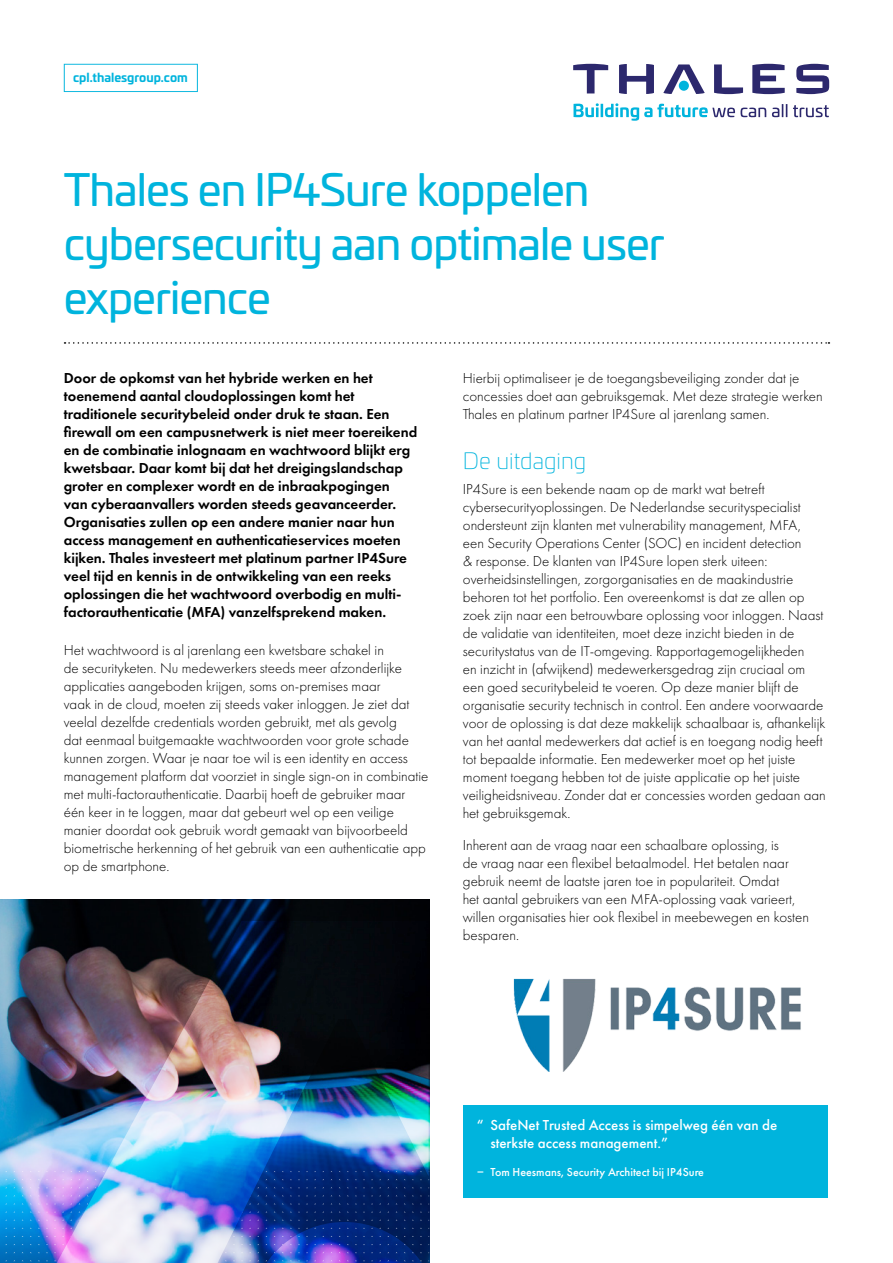
<style>
.page{position:relative;width:893px;height:1263px;background:#fff}
.page>*{position:absolute;margin:0;border:0;box-sizing:border-box;transform-origin:0 0}
.t1{font:43.5px/54px "Univia Pro";letter-spacing:-.02em;color:#00b4dd}
.t2{font:200 22.5px "Univia Pro";color:#00b4dd}
.t3{font:300 15px/18px "Futura PT";color:#000}
.t4{font:600 15px/18px "Futura PT";color:#000}
.t5{font:500 15px/18px "Futura PT";color:#fff}
.t6{font:500 12px "Futura PT";color:#fff}
.t7{font:700 12px "Univia Pro";color:#00b4dd}
</style>
<div class="page">
<img style="left:0;top:900px;width:429px;height:363px">
<svg style="left:64px;top:64px;width:134px;height:28px"></svg>
<svg style="left:796px;top:64px;width:33px;height:30px"></svg>
<svg style="left:752px;top:64px;width:33px;height:30px"></svg>
<svg style="left:714px;top:64px;width:29px;height:30px"></svg>
<svg style="left:663px;top:64px;width:42px;height:30px"></svg>
<div style="left:679px;top:81px;width:10px;height:10px;background:#00b4dd;border-radius:50%"></div>
<svg style="left:619px;top:64px;width:35px;height:30px"></svg>
<svg style="left:573px;top:64px;width:35px;height:29px"></svg>
<svg style="left:573px;top:103px;width:162px;height:18px"></svg>
<svg style="left:741px;top:108px;width:25px;height:9px"></svg>
<svg style="left:772px;top:104px;width:15px;height:13px"></svg>
<svg style="left:793px;top:105px;width:36px;height:12px"></svg>
<img style="left:49px;top:921px;width:380px;height:342px">
<img style="left:258px;top:1220px;width:172px;height:43px">
<svg style="left:65px;top:342px;width:761px;height:2px"></svg>
<img style="left:513px;top:978px;width:288px;height:93px">
<div style="left:463px;top:1105px;width:365px;height:92px;background:#00b4dd"></div>
<p class="t7" style="left:73px;top:68px;width:116px">cpl.thalesgroup.com</p>
<h1 class="t1" style="left:64px;top:160px;width:603px">Thales en IP4Sure koppelen cybersecurity aan optimale user experience</h1>
<p class="t4" style="left:64px;top:369px;width:355px">Door de opkomst van het hybride werken en het toenemend aantal cloudoplossingen komt het traditionele securitybeleid onder druk te staan. Een firewall om een campusnetwerk is niet meer toereikend en de combinatie inlognaam en wachtwoord blijkt erg kwetsbaar. Daar komt bij dat het dreigingslandschap groter en complexer wordt en de inbraakpogingen van cyberaanvallers worden steeds geavanceerder.<br>Organisaties zullen op een andere manier naar hun access management en authenticatieservices moeten kijken. Thales investeert met platinum partner IP4Sure veel tijd en kennis in de ontwikkeling van een reeks oplossingen die het wachtwoord overbodig en multi&shy;factorauthenticatie (MFA) vanzelfsprekend maken.</p>
<p class="t3" style="left:64px;top:641px;width:366px">Het wachtwoord is al jarenlang een kwetsbare schakel in<br>de securityketen. Nu medewerkers steeds meer afzonderlijke applicaties aangeboden krijgen, soms on-premises maar<br>vaak in de cloud, moeten zij steeds vaker inloggen. Je ziet dat veelal dezelfde credentials worden gebruikt, met als gevolg<br>dat eenmaal buitgemaakte wachtwoorden voor grote schade kunnen zorgen. Waar je naar toe wil is een identity en access management platform dat voorziet in single sign-on in combinatie met multi-factorauthenticatie. Daarbij hoeft de gebruiker maar één keer in te loggen, maar dat gebeurt wel op een veilige manier doordat ook gebruik wordt gemaakt van bijvoorbeeld biometrische herkenning of het gebruik van een authenticatie app op de smartphone.</p>
<p class="t3" style="left:463px;top:369px;width:361px">Hierbij optimaliseer je de toegangsbeveiliging zonder dat je concessies doet aan gebruiksgemak. Met deze strategie werken<br>Thales en platinum partner IP4Sure al jarenlang samen.</p>
<h2 class="t2" style="left:463px;top:445px;width:125px">De uitdaging</h2>
<p class="t3" style="left:463px;top:480px;width:364px">IP4Sure is een bekende naam op de markt wat betreft cybersecurityoplossingen. De Nederlandse securityspecialist ondersteunt zijn klanten met vulnerability management, MFA,<br>een Security Operations Center (SOC) en incident detection<br>&amp; response. De klanten van IP4Sure lopen sterk uiteen: overheidsinstellingen, zorgorganisaties en de maakindustrie behoren tot het portfolio. Een overeenkomst is dat ze allen op zoek zijn naar een betrouwbare oplossing voor inloggen. Naast de validatie van identiteiten, moet deze inzicht bieden in de securitystatus van de IT-omgeving. Rapportagemogelijkheden<br>en inzicht in (afwijkend) medewerkersgedrag zijn cruciaal om een goed securitybeleid te voeren. Op deze manier blijft de organisatie security technisch in control. Een andere voorwaarde voor de oplossing is dat deze makkelijk schaalbaar is, afhankelijk van het aantal medewerkers dat actief is en toegang nodig heeft tot bepaalde informatie. Een medewerker moet op het juiste moment toegang hebben tot de juiste applicatie op het juiste veiligheidsniveau. Zonder dat er concessies worden gedaan aan het gebruiksgemak.</p>
<p class="t3" style="left:463px;top:836px;width:348px">Inherent aan de vraag naar een schaalbare oplossing, is<br>de vraag naar een flexibel betaalmodel. Het betalen naar gebruik neemt de laatste jaren toe in populariteit. Omdat<br>het aantal gebruikers van een MFA-oplossing vaak varieert, willen organisaties hier ook flexibel in meebewegen en kosten besparen.</p>
<p class="t5" style="left:490px;top:1115px;width:288px;text-indent:-14px">“ SafeNet Trusted Access is simpelweg één van de sterkste access management.”</p>
<p class="t6" style="left:477px;top:1165px;width:229px">– Tom Heesmans, Security Architect bij IP4Sure</p>
</div>
